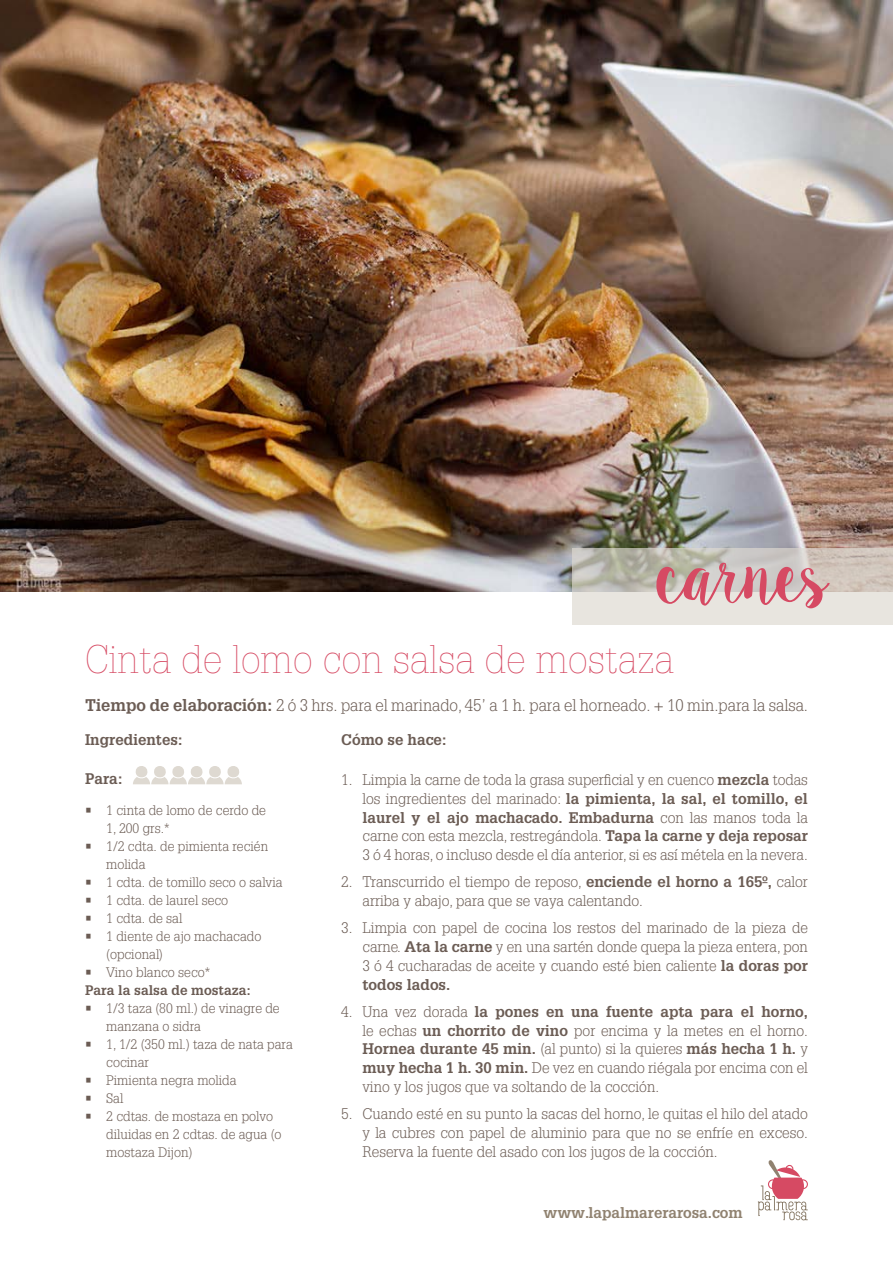
<style>
.page{position:relative;width:893px;height:1263px;background:#fff}
.page>*{position:absolute;margin:0;border:0;box-sizing:border-box;transform-origin:0 0}
.t1{font:72px "Sweet Pea";letter-spacing:-.07em;color:#d64a63}
.t2{font:100 39px "Glypha";color:#d64a63}
.t3{font:300 16.5px "Glypha";color:#6b5c54}
.t4{font:300 15px/18.8px "Glypha";color:#6b5c54;text-align:justify}
.t5{font:700 15px "Glypha";color:#6b5c54}
.t6{font:700 15px "Glypha";color:#908270}
.t7{font:300 13.5px/18px "Glypha";color:#6b5c54}
.t8{font:700 13.5px "Glypha";color:#6b5c54}
.s1{font-weight:700}
</style>
<div class="page">
<svg style="left:758px;top:1160px;width:50px;height:60px"></svg>
<img style="left:0;top:0;width:893px;height:591px">
<svg style="left:573px;top:549px;width:320px;height:76px;background:#d4d1c9"></svg>
<svg style="left:133px;top:766px;width:109px;height:18px"></svg>
<h1 class="t1" style="left:656px;top:534px;width:177px">carnes</h1>
<h2 class="t2" style="left:85px;top:637px;width:591px">Cinta de lomo con salsa de mostaza</h2>
<p class="t3" style="left:85px;top:696px;width:724px"><span class="s1">Tiempo de elaboración:</span> 2 ó 3 hrs. para el marinado, 45’ a 1 h. para el horneado. + 10 min.para la salsa.</p>
<p class="t5" style="left:85px;top:730px;width:99px">Ingredientes:</p>
<p class="t5" style="left:85px;top:770px;width:39px">Para:</p>
<p class="t7" style="left:106px;top:801px;width:161px;text-indent:-21px">• 1 cinta de lomo de cerdo de<br>1, 200 grs.*</p>
<p class="t7" style="left:106px;top:837px;width:163px;text-indent:-21px">• 1/2 cdta. de pimienta recién molida</p>
<p class="t7" style="left:85px;top:873px;width:199px">• 1 cdta. de tomillo seco o salvia</p>
<p class="t7" style="left:85px;top:891px;width:145px">• 1 cdta. de laurel seco</p>
<p class="t7" style="left:85px;top:909px;width:99px">• 1 cdta. de sal</p>
<p class="t7" style="left:106px;top:927px;width:157px;text-indent:-21px">• 1 diente de ajo machacado (opcional)</p>
<p class="t7" style="left:85px;top:963px;width:127px">• Vino blanco seco*</p>
<p class="t8" style="left:85px;top:982px;width:167px">Para la salsa de mostaza:</p>
<p class="t7" style="left:106px;top:999px;width:175px;text-indent:-21px">• 1/3 taza (80 ml.) de vinagre de manzana o sidra</p>
<p class="t7" style="left:106px;top:1035px;width:188px;text-indent:-21px">• 1, 1/2 (350 ml.) taza de nata para cocinar</p>
<p class="t7" style="left:85px;top:1071px;width:153px">• Pimienta negra molida</p>
<p class="t7" style="left:85px;top:1089px;width:40px">• Sal</p>
<p class="t7" style="left:106px;top:1107px;width:177px;text-indent:-21px">• 2 cdtas. de mostaza en polvo diluidas en 2 cdtas. de agua (o mostaza Dijon)</p>
<p class="t5" style="left:341px;top:730px;width:107px">Cómo se hace:</p>
<p class="t4" style="left:362px;top:771px;width:447px;text-indent:-21px">1. Limpia la carne de toda la grasa superficial y en cuenco <span class="s1">mezcla</span> todas los ingredientes del marinado: <span class="s1">la pimienta, la sal, el tomillo, el laurel y el ajo machacado. Embadurna</span> con las manos toda la carne con esta mezcla, restregándola. <span class="s1">Tapa la carne y deja reposar </span>3 ó 4 horas, o incluso desde el día anterior, si es así métela en la nevera.</p>
<p class="t4" style="left:362px;top:873px;width:447px;text-indent:-21px">2. Transcurrido el tiempo de reposo, <span class="s1">enciende el horno a 165º,</span> calor arriba y abajo, para que se vaya calentando.</p>
<p class="t4" style="left:362px;top:919px;width:447px;text-indent:-21px">3. Limpia con papel de cocina los restos del marinado de la pieza de carne. <span class="s1">Ata la carne</span> y en una sartén donde quepa la pieza entera, pon 3 ó 4 cucharadas de aceite y cuando esté bien caliente <span class="s1">la doras por todos lados.</span></p>
<p class="t4" style="left:362px;top:1002px;width:447px;text-indent:-21px">4. Una vez dorada <span class="s1">la pones en una fuente apta para el horno, </span>le echas <span class="s1">un chorrito de vino</span> por encima y la metes en el horno.<br><span class="s1">Hornea durante 45 min.</span> (al punto) si la quieres <span class="s1">más hecha 1 h.</span> y <span class="s1">muy hecha 1 h. 30 min.</span> De vez en cuando riégala por encima con el vino y los jugos que va soltando de la cocción.</p>
<p class="t4" style="left:362px;top:1105px;width:447px;text-indent:-21px">5. Cuando esté en su punto la sacas del horno, le quitas el hilo del atado y la cubres con papel de aluminio para que no se enfríe en exceso.<br>Reserva la fuente del asado con los jugos de la cocción.</p>
<p class="t6" style="left:543px;top:1203px;width:201px">www.lapalmarerarosa.com</p>
</div>
